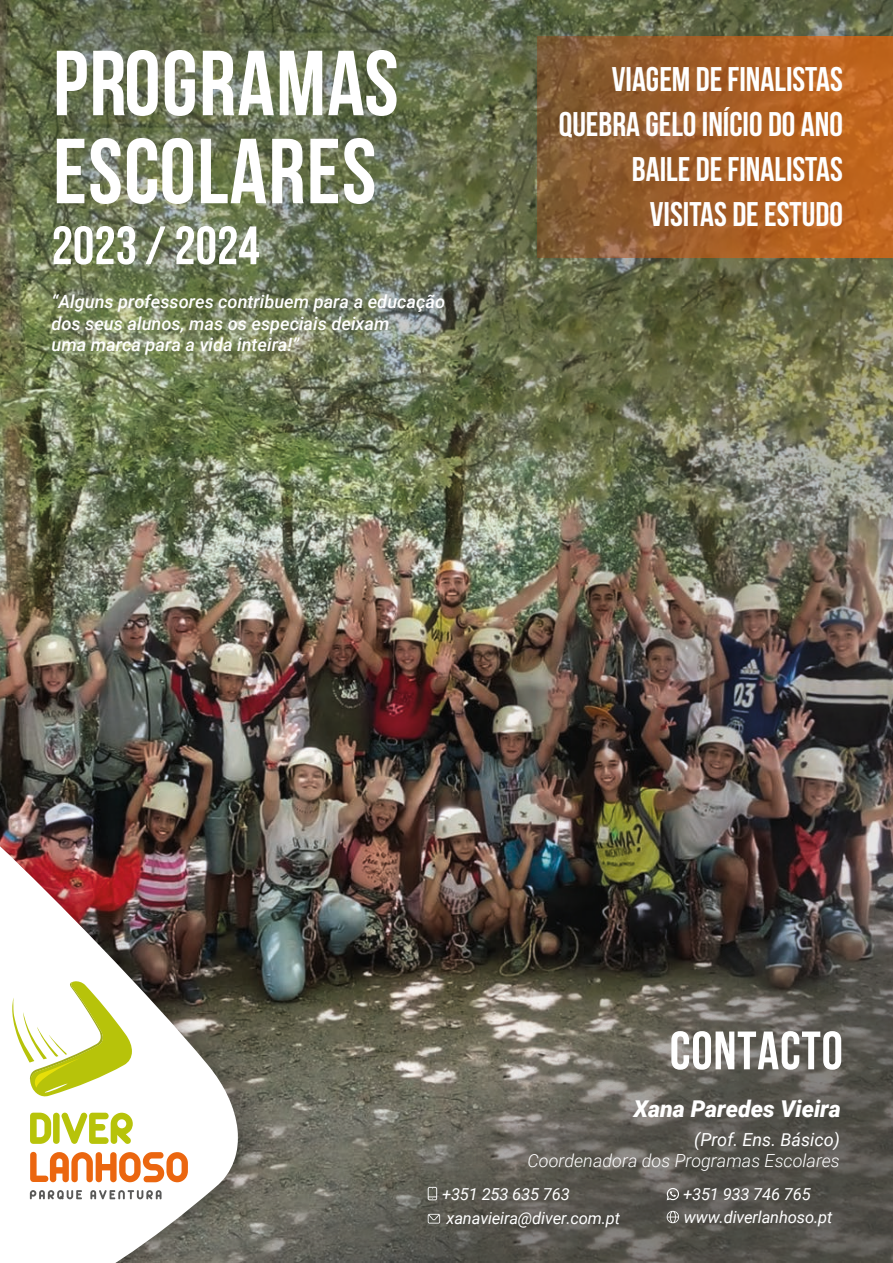
<style>
.page{position:relative;width:893px;height:1263px;background:#fff}
.page>*{position:absolute;margin:0;border:0;box-sizing:border-box;transform-origin:0 0}
.t1{font:700 92.1px/88.1px "Bebas Neue";letter-spacing:.015em;color:#fff}
.t2{font:700 54px "Bebas Neue";letter-spacing:.015em;color:#fff}
.t3{font:700 34.2px/45.2px "Bebas Neue";color:#fff;text-align:right}
.t4{font:italic 900 23.1px "Roboto";color:#fff}
.t5{font:italic 500 18.15px/21.8px "Roboto";color:#fff}
.t6{font:italic 300 18px "Roboto";color:#fff}
.t7{font:italic 18px "Roboto";color:#fff}
.t8{font:italic 16.5px "Roboto";letter-spacing:-.01em;color:#fff}
</style>
<div class="page">
<img style="left:0;top:0;width:893px;height:1263px">
<img style="left:0;top:812px;width:285px;height:451px">
<img style="left:0;top:846px;width:240px;height:417px">
<svg style="left:30px;top:1190px;width:52px;height:9px"></svg>
<svg style="left:90px;top:1190px;width:72px;height:9px"></svg>
<svg style="left:30px;top:1112px;width:103px;height:32px"></svg>
<svg style="left:30px;top:1152px;width:158px;height:30px"></svg>
<svg style="left:10px;top:979px;width:122px;height:121px"></svg>
<svg style="left:537px;top:37px;width:356px;height:220px"></svg>
<svg style="left:667px;top:1188px;width:12px;height:12px"></svg>
<svg style="left:428px;top:1187px;width:9px;height:13px"></svg>
<svg style="left:428px;top:1214px;width:12px;height:9px"></svg>
<svg style="left:667px;top:1211px;width:12px;height:12px"></svg>
<h1 class="t1" style="left:53px;top:38px;width:347px">PROGRAMAS<br>ESCOLARES</h1>
<h2 class="t2" style="left:52px;top:216px;width:210px">2023 / 2024</h2>
<p class="t5" style="left:52px;top:290px;width:395px">“Alguns professores contribuem para a educação dos seus alunos, mas os especiais deixam<br>uma marca para a vida inteira!”</p>
<h3 class="t3" style="left:559px;top:56px;width:286px">VIAGEM DE FINALISTAS<br>QUEBRA GELO INÍCIO DO ANO<br>BAILE DE FINALISTAS<br>VISITAS DE ESTUDO</h3>
<h2 class="t2" style="left:670px;top:1021px;width:175px">CONTACTO</h2>
<p class="t4" style="left:634px;top:1092px;width:209px">Xana Paredes Vieira</p>
<p class="t7" style="left:694px;top:1127px;width:147px">(Prof. Ens. Básico)</p>
<p class="t6" style="left:527px;top:1148px;width:314px">Coordenadora dos Programas Escolares</p>
<p class="t8" style="left:442px;top:1183px;width:129px">+351 253 635 763</p>
<p class="t8" style="left:683px;top:1183px;width:129px">+351 933 746 765</p>
<p class="t8" style="left:446px;top:1206px;width:175px">xanavieira@diver.com.pt</p>
<p class="t8" style="left:684px;top:1206px;width:150px">www.diverlanhoso.pt</p>
</div>
